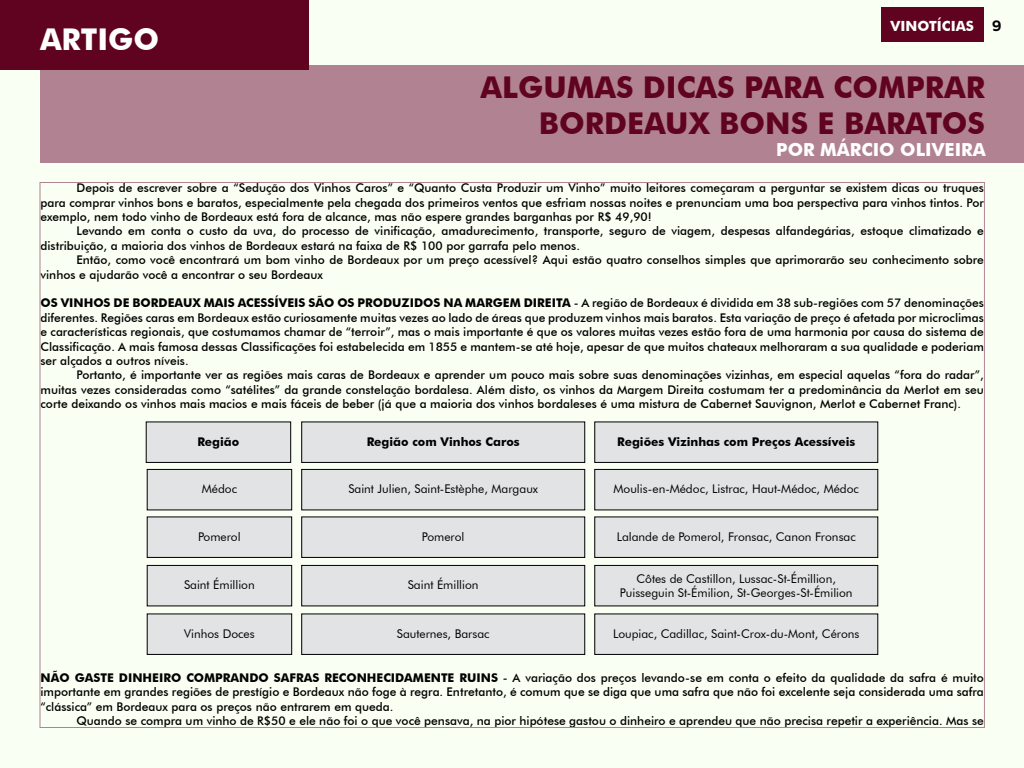
<style>
.page{position:relative;width:1024px;height:768px;background:#f9fff3}
.page>*{position:absolute;margin:0;border:0;box-sizing:border-box;transform-origin:0 0}
.t1{font:700 30px/36px "Futura BT";color:#600320;text-align:right}
.t2{font:700 30px "Futura BT";color:#fff}
.t3{font:700 18px "Futura BT";color:#fff}
.t4{font:700 14px "Futura BT";color:#fff}
.t5{font:500 12px/14.4px "Futura BT";color:#000;text-align:justify}
.t6{font:12px/14.4px "Futura BT";color:#000;text-align:center}
.t7{font:700 12px "Futura BT";color:#000}
.s1{font-family:"Kontrapunkt Bob";font-size:15px;color:#000}
.s2{font-weight:700}
</style>
<div class="page">
<div style="left:881px;top:7px;width:103px;height:35px;background:#600320"></div>
<div style="left:40px;top:65px;width:984px;height:98px;background:#b18392"></div>
<div style="left:0;top:0;width:309px;height:70px;background:#600320"></div>
<div style="left:147px;top:469px;width:145px;height:41px;background:#e2e3e4"></div>
<div style="left:147px;top:469px;width:145px;height:41px;border:1px solid #000"></div>
<div style="left:302px;top:469px;width:283px;height:41px;background:#e2e3e4"></div>
<div style="left:301px;top:469px;width:284px;height:41px;border:1px solid #000"></div>
<div style="left:595px;top:469px;width:283px;height:41px;background:#e2e3e4"></div>
<div style="left:594px;top:469px;width:284px;height:41px;border:1px solid #000"></div>
<div style="left:146px;top:422px;width:145px;height:40px;background:#e2e3e4"></div>
<div style="left:146px;top:421px;width:145px;height:42px;border:1px solid #000"></div>
<div style="left:302px;top:422px;width:283px;height:40px;background:#e2e3e4"></div>
<div style="left:301px;top:421px;width:284px;height:42px;border:1px solid #000"></div>
<div style="left:595px;top:422px;width:283px;height:40px;background:#e2e3e4"></div>
<div style="left:594px;top:421px;width:284px;height:42px;border:1px solid #000"></div>
<div style="left:147px;top:517px;width:145px;height:40px;background:#e2e3e4"></div>
<div style="left:147px;top:516px;width:145px;height:42px;border:1px solid #000"></div>
<div style="left:302px;top:517px;width:283px;height:40px;background:#e2e3e4"></div>
<div style="left:301px;top:516px;width:284px;height:42px;border:1px solid #000"></div>
<div style="left:595px;top:517px;width:283px;height:40px;background:#e2e3e4"></div>
<div style="left:594px;top:516px;width:284px;height:42px;border:1px solid #000"></div>
<div style="left:147px;top:565px;width:145px;height:41px;background:#e2e3e4"></div>
<div style="left:147px;top:565px;width:145px;height:41px;border:1px solid #000"></div>
<div style="left:302px;top:565px;width:283px;height:41px;background:#e2e3e4"></div>
<div style="left:301px;top:565px;width:284px;height:41px;border:1px solid #000"></div>
<div style="left:594px;top:565px;width:284px;height:41px;background:#e2e3e4;border:1px solid #000"></div>
<div style="left:147px;top:614px;width:145px;height:40px;background:#e2e3e4"></div>
<div style="left:147px;top:613px;width:145px;height:42px;border:1px solid #000"></div>
<div style="left:302px;top:614px;width:283px;height:40px;background:#e2e3e4"></div>
<div style="left:301px;top:613px;width:284px;height:42px;border:1px solid #000"></div>
<div style="left:595px;top:614px;width:283px;height:40px;background:#e2e3e4"></div>
<div style="left:594px;top:613px;width:284px;height:42px;border:1px solid #000"></div>
<h1 class="t2" style="left:40px;top:21px;width:21px">artigo</h1>
<p class="t4" style="left:891px;top:18px;width:112px">vinotícias <span class="s1">9</span></p>
<h1 class="t1" style="left:480px;top:70px;width:506px">ALGUMAS DICAS PARA COMPRAR<br>BORDEAUX BONS E BARATOS</h1>
<h2 class="t3" style="left:776px;top:138px;width:14px">por</h2>
<h2 class="t3" style="left:820px;top:138px;width:14px">márcio</h2>
<h2 class="t3" style="left:900px;top:138px;width:12px">oliveira</h2>
<p class="t5" style="left:40px;top:181px;width:945px;text-indent:45px">epois de escrever sobre a “Sedução dos Vinhos Caros” e “Quanto Custa Produzir um Vinho” muito leitores começaram a perguntar se existem dicas ou truques para comprar vinhos bons e baratos, especialmente pela chegada dos primeiros ventos que esfriam nossas noites e prenunciam uma boa perspectiva para vinhos tintos. Por exemplo, nem todo vinho de Bordeaux está fora de alcance, mas não espere grandes barganhas por R$ 49,90!</p>
<p class="t5" style="left:40px;top:224px;width:945px;text-align:left;text-indent:36px">Levando em conta o custo da uva, do processo de vinificação, amadurecimento, transporte, seguro de viagem, despesas alfandegárias, estoque climatizado e distribuição, a maioria dos vinhos de Bordeaux estará na faixa de R$ 100 por garrafa pelo menos.<br>E</p>
<p class="t5" style="left:40px;top:181px;width:24px">D</p>
<p class="t5" style="left:40px;top:253px;width:945px;text-indent:42px">ntão, como você encontrará um bom vinho de Bordeaux por um preço acessível? Aqui estão quatro conselhos simples que aprimorarão seu conhecimento sobre vinhos e ajudarão você a encontrar o seu Bordeaux</p>
<p class="t5" style="left:40px;top:296px;width:945px"><span class="s2">OS VINHOS DE BORDEAUX MAIS ACESSÍVEIS SÃO OS PRODUZIDOS NA MARGEM DIREITA</span> - A região de Bordeaux é dividida em 38 sub-regiões com 57 denominações diferentes. Regiões caras em Bordeaux estão curiosamente muitas vezes ao lado de áreas que produzem vinhos mais baratos. Esta variação de preço é afetada por microclimas e características regionais, que costumamos chamar de “terroir”, mas o mais importante é que os valores muitas vezes estão fora de uma harmonia por causa do sistema de Classificação. A mais famosa dessas Classificações foi estabelecida em 1855 e mantem-se até hoje, apesar de que muitos chateaux melhoraram a sua qualidade e poderiam ser alçados a outros níveis.</p>
<p class="t5" style="left:40px;top:368px;width:945px;text-indent:36px">Portanto, é importante ver as regiões mais caras de Bordeaux e aprender um pouco mais sobre suas denominações vizinhas, em especial aquelas “fora do radar”, muitas vezes consideradas como “satélites” da grande constelação bordalesa. Além disto, os vinhos da Margem Direita costumam ter a predominância da Merlot em seu corte deixando os vinhos mais macios e mais fáceis de beber (já que a maioria dos vinhos bordaleses é uma mistura de Cabernet Sauvignon, Merlot e Cabernet Franc).</p>
<p class="t7" style="left:198px;top:434px;width:43px">Região</p>
<p class="t7" style="left:367px;top:434px;width:154px">Região com Vinhos Caros</p>
<p class="t7" style="left:617px;top:434px;width:240px">Regiões Vizinhas com Preços Acessíveis</p>
<p class="t6" style="left:202px;top:481px;width:37px">Médoc</p>
<p class="t6" style="left:348px;top:481px;width:191px">Saint Julien, Saint-Estèphe, Margaux</p>
<p class="t6" style="left:614px;top:481px;width:247px">Moulis-en-Médoc, Listrac, Haut-Médoc, Médoc</p>
<p class="t6" style="left:198px;top:529px;width:44px">Pomerol</p>
<p class="t6" style="left:422px;top:529px;width:44px">Pomerol</p>
<p class="t6" style="left:617px;top:529px;width:241px">Lalande de Pomerol, Fronsac, Canon Fronsac</p>
<p class="t6" style="left:184px;top:577px;width:72px">Saint Émillion</p>
<p class="t6" style="left:408px;top:577px;width:72px">Saint Émillion</p>
<p class="t6" style="left:184px;top:626px;width:72px">Vinhos Doces</p>
<p class="t6" style="left:397px;top:626px;width:94px">Sauternes, Barsac</p>
<p class="t6" style="left:613px;top:626px;width:248px">Loupiac, Cadillac, Saint-Crox-du-Mont, Cérons</p>
<p class="t6" style="left:620px;top:571px;width:234px">Côtes de Castillon, Lussac-St-Émillion,<br>Puisseguin St-Émilion, St-Georges-St-Émilion</p>
<p class="t5" style="left:40px;top:670px;width:945px"><span class="s2">NÃO GASTE DINHEIRO COMPRANDO SAFRAS RECONHECIDAMENTE RUINS</span> - A variação dos preços levando-se em conta o efeito da qualidade da safra é muito importante em grandes regiões de prestígio e Bordeaux não foge à regra. Entretanto, é comum que se diga que uma safra que não foi excelente seja considerada uma safra “clássica” em Bordeaux para os preços não entrarem em queda.</p>
<p class="t5" style="left:76px;top:713px;width:909px">Quando se compra um vinho de R$50 e ele não foi o que você pensava, na pior hipótese gastou o dinheiro e aprendeu que não precisa repetir a experiência. Mas se</p>
</div>
